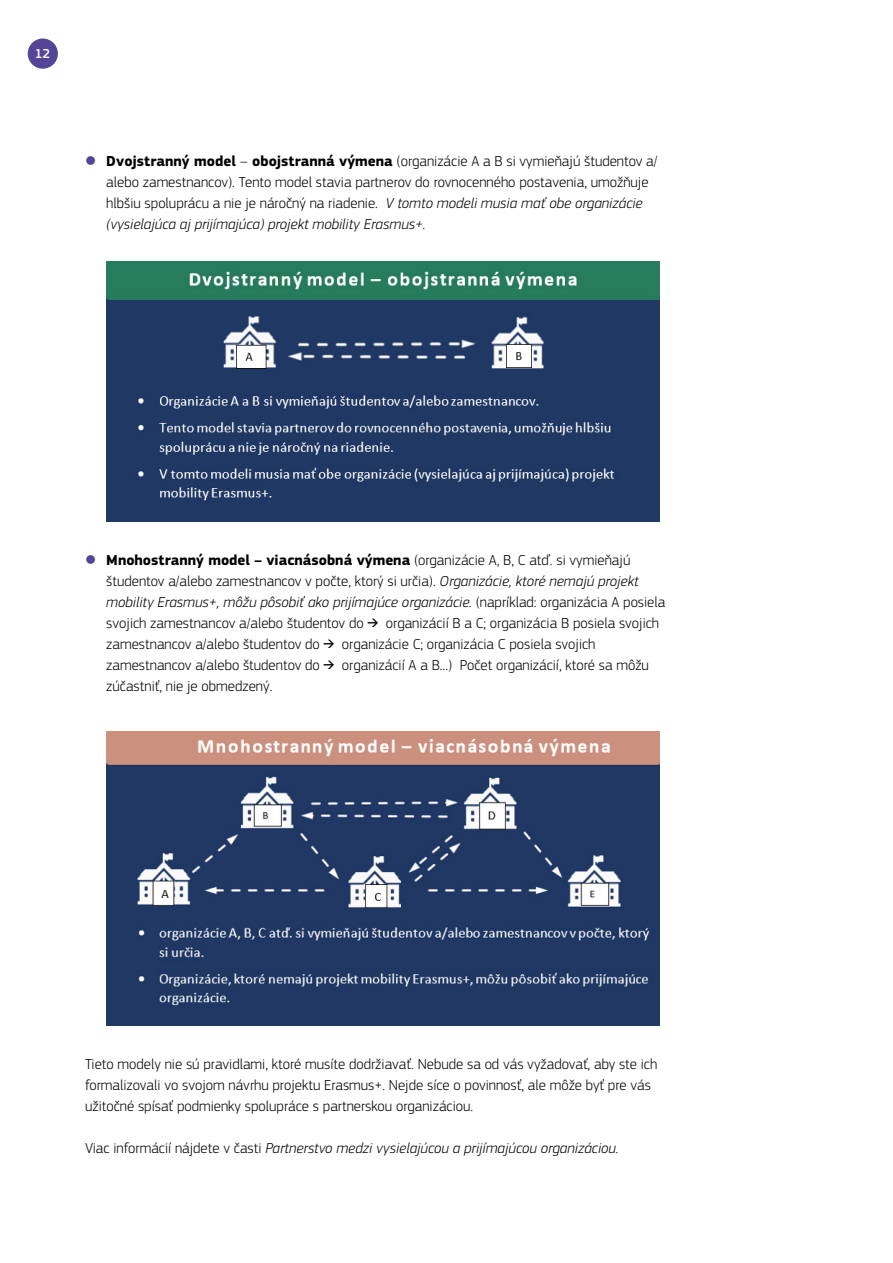
<style>
.page{position:relative;width:893px;height:1263px;background:#fff}
.page>*{position:absolute;margin:0;border:0;box-sizing:border-box;transform-origin:0 0}
.Text{font:300 15px/21px "EC Square Sans Pro";color:#000}
.Text-2{font:italic 300 15px "EC Square Sans Pro";color:#000}
.t1{font:500 13.5px "EC Square Sans Pro";color:#fff}
.s1{font-weight:700}
.s2{font-style:italic}
.s3{font-style:normal}
</style>
<div class="page">
<div style="left:28px;top:39px;width:30px;height:30px;background:#554596;border-radius:50%"></div>
<img style="left:106px;top:262px;width:553px;height:259px">
<img style="left:106px;top:732px;width:553px;height:293px">
<p class="t1" style="left:35px;top:46px;width:17px">12</p>
<p class="Text" style="left:106px;top:150px;width:553px"><span class="s1">Dvojstranný model</span> – <span class="s1">obojstranná výmena</span> (organizácie A a B si vymieňajú študentov a/ alebo zamestnancov). Tento model stavia partnerov do rovnocenného postavenia, umožňuje hlbšiu spoluprácu a nie je náročný na riadenie. <span class="s2">V tomto modeli musia mať obe organizácie (vysielajúca aj prijímajúca) projekt mobility Erasmus+.</span></p>
<p class="Text" style="left:106px;top:549px;width:561px"><span class="s1">Mnohostranný model – viacnásobná výmena</span> (organizácie A, B, C atď. si vymieňajú študentov a/alebo zamestnancov v počte, ktorý si určia). <span class="s2">Organizácie, ktoré nemajú projekt mobility Erasmus+, môžu pôsobiť ako prijímajúce organizácie.</span> (napríklad: organizácia A posiela svojich zamestnancov a/alebo študentov do ➔ organizácií B a C; organizácia B posiela svojich zamestnancov a/alebo študentov do ➔ organizácie C; organizácia C posiela svojich zamestnancov a/alebo študentov do ➔ organizácií A a B...) Počet organizácií, ktoré sa môžu zúčastniť, nie je obmedzený.</p>
<p class="Text" style="left:85px;top:1053px;width:574px">Tieto modely nie sú pravidlami, ktoré musíte dodržiavať. Nebude sa od vás vyžadovať, aby ste ich formalizovali vo svojom návrhu projektu Erasmus+. Nejde síce o povinnosť, ale môže byť pre vás užitočné spísať podmienky spolupráce s partnerskou organizáciou.</p>
<p class="Text-2" style="left:85px;top:1139px;width:535px"><span class="s3">Viac informácií nájdete v časti</span> Partnerstvo medzi vysielajúcou a prijímajúcou organizáciou.</p>
</div>
